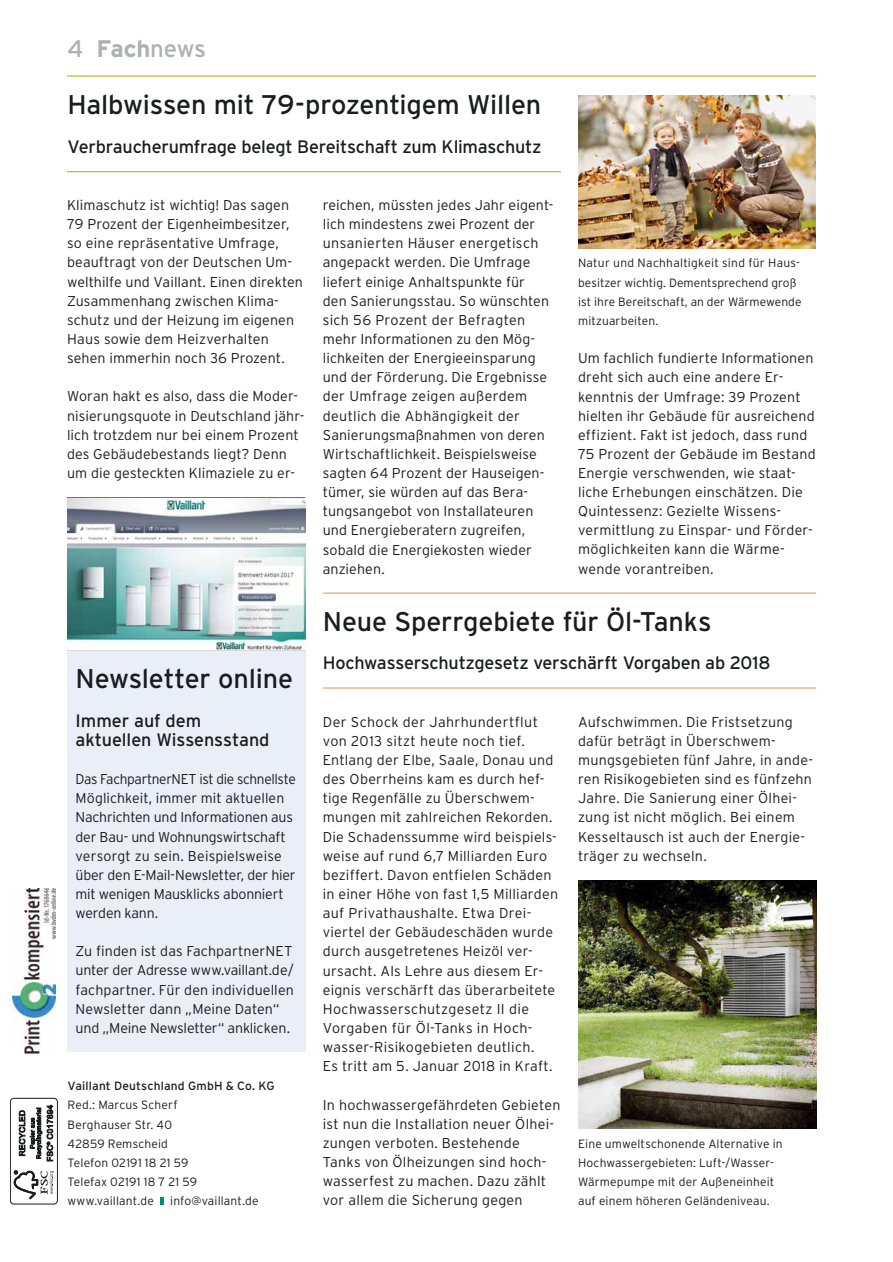
<style>
.page{position:relative;width:893px;height:1262px;background:#fff}
.page>*{position:absolute;margin:0;border:0;box-sizing:border-box;transform-origin:0 0}
.t1{font:27px "Interstate";letter-spacing:-.01em;color:#1b1c20}
.t2{font:24px "Interstate";color:#aeafb2}
.t3{font:18px/19.2px "Interstate";letter-spacing:-.015em;color:#1b1c20}
.t4{font:300 14.25px/19.2px "Interstate";letter-spacing:.01em;color:#1b1c20}
.t5{font:300 14.25px/19.2px "Interstate";letter-spacing:-.015em;color:#1b1c20;scale:.96 1}
.t6{font:300 12px/19.2px "Interstate";letter-spacing:.01em;color:#1b1c20}
.t7{font:12px "Interstate";letter-spacing:.015em;color:#1b1c20}
.s1{font-weight:700}
</style>
<div class="page">
<svg style="left:160px;top:1197px;width:4px;height:8px"></svg>
<hr style="left:67px;top:76px;width:749px;height:1px;background:#b6a600">
<hr style="left:67px;top:171px;width:494px;height:1px;background:#b6a600">
<img style="left:578px;top:880px;width:238px;height:248px">
<hr style="left:323px;top:688px;width:493px;height:1px;background:#de9261">
<hr style="left:323px;top:593px;width:493px;height:1px;background:#de9261">
<div style="left:67px;top:497px;width:238px;height:555px;background:#e9eef7"></div>
<hr style="left:67px;top:497px;width:238px;height:1px;background:#008d79">
<img style="left:578px;top:95px;width:238px;height:153px">
<img style="left:67px;top:498px;width:238px;height:152px">
<div style="left:10px;top:1098px;width:48px;height:106px;border:1px solid #1b1c20;border-radius:4px"></div>
<svg style="left:14px;top:1170px;width:40px;height:29px"></svg>
<svg style="left:19px;top:1105px;width:34px;height:56px"></svg>
<img style="left:12px;top:888px;width:44px;height:165px">
<h2 class="t2" style="left:68px;top:39px;width:140px">4 <span class="s1">Fach</span>news</h2>
<h1 class="t1" style="left:68px;top:95px;width:475px">Halbwissen mit 79-prozentigem Willen</h1>
<p class="t3" style="left:68px;top:139px;width:475px">Verbraucherumfrage belegt Bereitschaft zum Klimaschutz</p>
<p class="t4" style="left:67px;top:197px;width:237px">Klimaschutz ist wichtig! Das sagen 79 Prozent der Eigenheimbesitzer, so eine repräsentative Umfrage, beauftragt von der Deutschen Um&shy;welthilfe und Vaillant. Einen direkten Zusammenhang zwischen Klima&shy;schutz und der Heizung im eigenen Haus sowie dem Heizverhalten sehen immerhin noch 36 Prozent.</p>
<p class="t4" style="left:67px;top:388px;width:239px">Woran hakt es also, dass die Moder&shy;nisierungsquote in Deutschland jähr&shy;lich trotzdem nur bei einem Prozent des Gebäudebestands liegt? Denn um die gesteckten Klimaziele zu er-</p>
<p class="t4" style="left:323px;top:197px;width:232px">reichen, müssten jedes Jahr eigent&shy;lich mindestens zwei Prozent der unsanierten Häuser energetisch angepackt werden. Die Umfrage liefert einige Anhaltspunkte für<br>den Sanierungsstau. So wünschten sich 56 Prozent der Befragten mehr Informationen zu den Mög&shy;lichkeiten der Energieeinsparung und der Förderung. Die Ergebnisse der Umfrage zeigen außerdem deutlich die Abhängigkeit der<br>Sanierungsmaßnahmen von deren<br>Wirtschaftlichkeit. Beispielsweise sagten 64 Prozent der Hauseigen&shy;tümer, sie würden auf das Bera&shy;tungsangebot von Installateuren und Energieberatern zugreifen, sobald die Energiekosten wieder anziehen.</p>
<p class="t6" style="left:578px;top:255px;width:225px">Natur und Nachhaltigkeit sind für Haus&shy;besitzer wichtig. Dementsprechend groß ist ihre Bereitschaft, an der Wärmewende mitzuarbeiten.</p>
<p class="t4" style="left:578px;top:350px;width:239px">Um fachlich fundierte Informationen dreht sich auch eine andere Er&shy;kenntnis der Umfrage: 39 Prozent hielten ihr Gebäude für ausreichend effizient. Fakt ist jedoch, dass rund 75 Prozent der Gebäude im Bestand Energie verschwenden, wie staat&shy;liche Erhebungen einschätzen. Die Quintessenz: Gezielte Wissens&shy;vermittlung zu Einspar- und Förder&shy;möglichkeiten kann die Wärme&shy;wende vorantreiben.</p>
<h1 class="t1" style="left:76px;top:669px;width:219px">Newsletter online</h1>
<p class="t3" style="left:76px;top:713px;width:195px">Immer auf dem aktuellen Wissensstand</p>
<p class="t5" style="left:76px;top:771px;width:231px">Das FachpartnerNET ist die schnellste<br>Möglichkeit, immer mit aktuellen<br>Nachrichten und Informationen aus der Bau- und Wohnungswirtschaft versorgt zu sein. Beispielsweise über den E-Mail-Newsletter, der hier mit wenigen Mausklicks abonniert werden kann.</p>
<p class="t4" style="left:76px;top:943px;width:220px">Zu finden ist das FachpartnerNET unter der Adresse www.vaillant.de/ fachpartner. Für den individuellen Newsletter dann „Meine Daten“ und „Meine Newsletter“ anklicken.</p>
<p class="t7" style="left:68px;top:1081px;width:209px">Vaillant Deutschland GmbH &amp; Co. KG</p>
<p class="t6" style="left:68px;top:1097px;width:131px">Red.: Marcus Scherf<br>Berghauser Str. 40<br>42859 Remscheid<br>Telefon 02191 18 21 59<br>Telefax 02191 18 7 21 59 www.vaillant.de</p>
<p class="t6" style="left:170px;top:1192px;width:90px">info@vaillant.de</p>
<h1 class="t1" style="left:323px;top:611px;width:390px">Neue Sperrgebiete für Öl-Tanks</h1>
<p class="t3" style="left:323px;top:655px;width:449px">Hochwasserschutzgesetz verschärft Vorgaben ab 2018</p>
<p class="t4" style="left:323px;top:714px;width:237px">Der Schock der Jahrhundertflut von 2013 sitzt heute noch tief.<br>Entlang der Elbe, Saale, Donau und des Oberrheins kam es durch hef&shy;tige Regenfälle zu Überschwem&shy;mungen mit zahlreichen Rekorden.<br>Die Schadenssumme wird beispiels&shy;weise auf rund 6,7 Milliarden Euro beziffert. Davon entfielen Schäden in einer Höhe von fast 1,5 Milliarden auf Privathaushalte. Etwa Drei&shy;viertel der Gebäudeschäden wurde durch ausgetretenes Heizöl ver&shy;ursacht. Als Lehre aus diesem Er&shy;eignis verschärft das überarbeitete Hochwasserschutzgesetz II die Vorgaben für Öl-Tanks in Hoch&shy;wasser-Risikogebieten deutlich.<br>Es tritt am 5. Januar 2018 in Kraft.</p>
<p class="t4" style="left:323px;top:1096px;width:239px">In hochwassergefährdeten Gebieten ist nun die Installation neuer Ölhei&shy;zungen verboten. Bestehende Tanks von Ölheizungen sind hoch&shy;wasserfest zu machen. Dazu zählt vor allem die Sicherung gegen</p>
<p class="t4" style="left:578px;top:713px;width:236px">Aufschwimmen. Die Fristsetzung dafür beträgt in Überschwem&shy;mungsgebieten fünf Jahre, in ande&shy;ren Risikogebieten sind es fünfzehn<br>Jahre. Die Sanierung einer Ölhei&shy;zung ist nicht möglich. Bei einem<br>Kesseltausch ist auch der Energie&shy;träger zu wechseln.</p>
<p class="t6" style="left:578px;top:1135px;width:206px">Eine umweltschonende Alternative in Hochwassergebieten: Luft-/Wasser-Wärmepumpe mit der Außeneinheit auf einem höheren Geländeniveau.</p>
</div>
